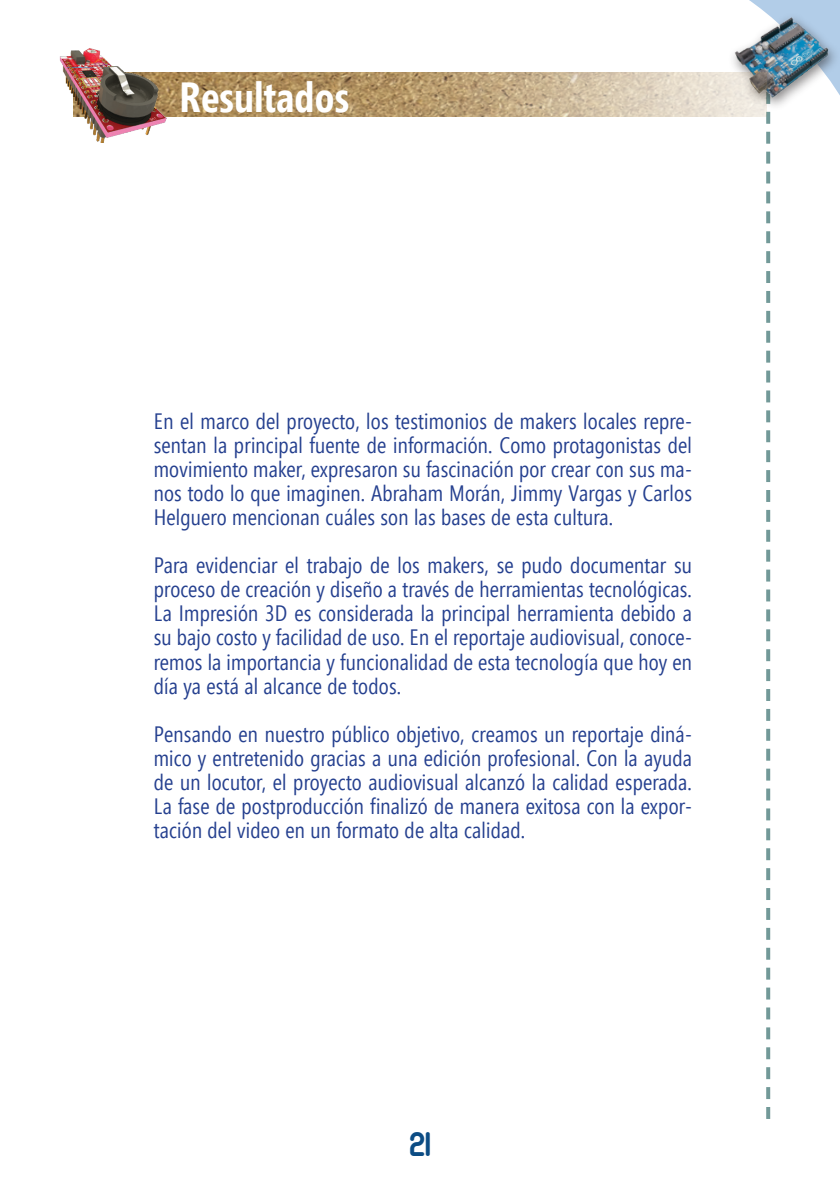
<style>
.page{position:relative;width:840px;height:1191px;background:#fff}
.page>*{position:absolute;margin:0;border:0;box-sizing:border-box;transform-origin:0 0}
.t1{font:700 42px "Segoe Condensed";color:#fff}
.t2{font:34px "Nanosecond Thick BRK";color:#0c4c84}
.Paragraph_Style_1{font:22.2px/24px "Segoe Condensed";letter-spacing:.01em;color:#25408f;text-align:justify}
</style>
<div class="page">
<svg style="left:671px;top:0;width:168px;height:1119px"></svg>
<div style="left:727px;top:12px;width:112px;height:99px;background:#231f20;opacity:.55"></div>
<img style="left:724px;top:5px;width:112px;height:107px">
<img style="left:179px;top:73px;width:586px;height:43px">
<img style="left:59px;top:48px;width:120px;height:95px">
<p class="t1" style="left:179px;top:71px;width:171px">Resultados</p>
<p class="Paragraph_Style_1" style="left:154px;top:410px;width:539px">En el marco del proyecto, los testimonios de makers locales repre&shy;sentan la principal fuente de información. Como protagonistas del movimiento maker, expresaron su fascinación por crear con sus ma&shy;nos todo lo que imaginen. Abraham Morán, Jimmy Vargas y Carlos Helguero mencionan cuáles son las bases de esta cultura.</p>
<p class="Paragraph_Style_1" style="left:154px;top:554px;width:539px">Para evidenciar el trabajo de los makers, se pudo documentar su proceso de creación y diseño a través de herramientas tecnológicas.<br>La Impresión 3D es considerada la principal herramienta debido a su bajo costo y facilidad de uso. En el reportaje audiovisual, conoce&shy;remos la importancia y funcionalidad de esta tecnología que hoy en día ya está al alcance de todos.</p>
<p class="Paragraph_Style_1" style="left:154px;top:722px;width:539px">Pensando en nuestro público objetivo, creamos un reportaje diná&shy;mico y entretenido gracias a una edición profesional. Con la ayuda de un locutor, el proyecto audiovisual alcanzó la calidad esperada.<br>La fase de postproducción finalizó de manera exitosa con la expor&shy;tación del video en un formato de alta calidad.</p>
<h2 class="t2" style="left:409px;top:1126px;width:23px">21</h2>
</div>
